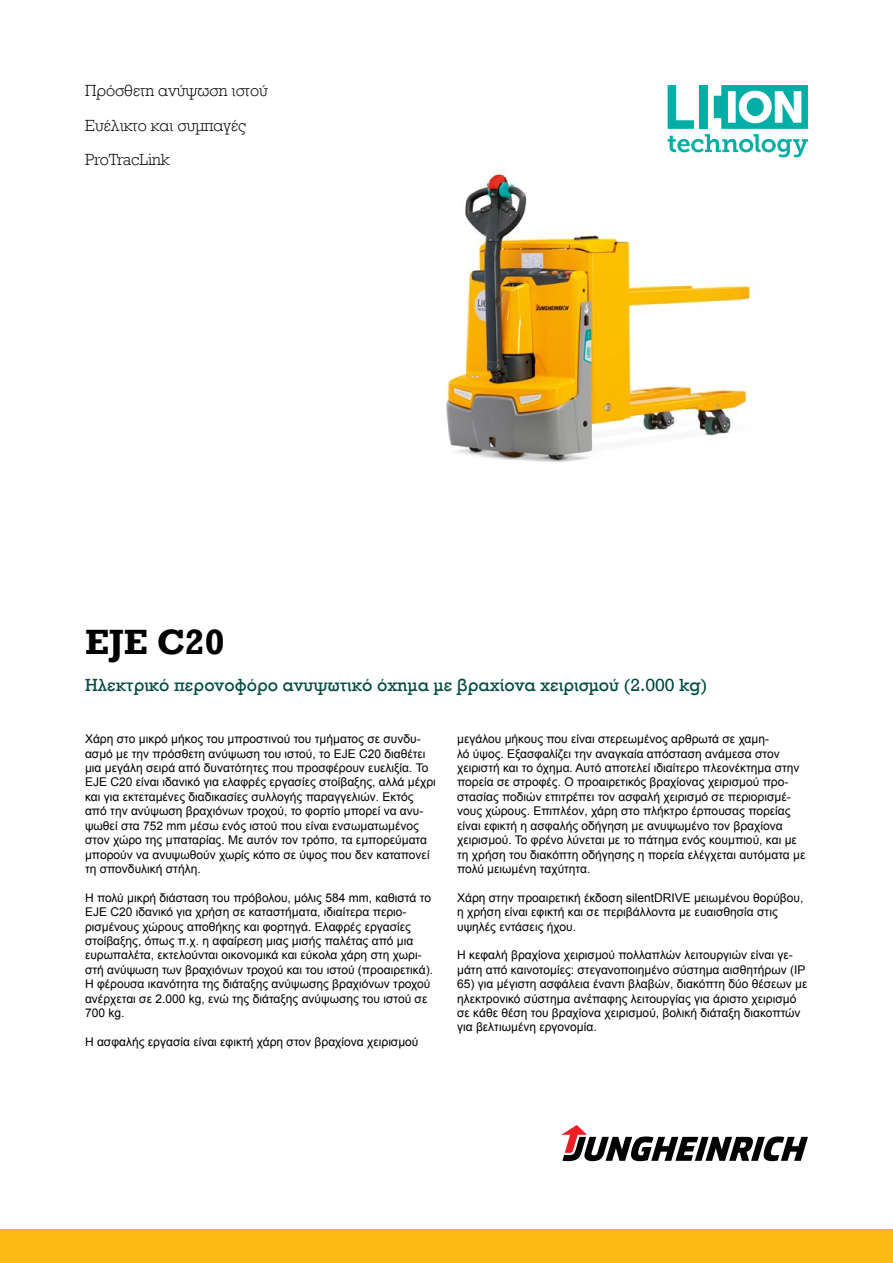
<style>
.page{position:relative;width:893px;height:1263px;background:#fff}
.page>*{position:absolute;margin:0;border:0;box-sizing:border-box;transform-origin:0 0}
.t1{font:700 36px "Rockwell WGL";color:#000}
.t2{font:18px "Rockwell WGL";color:#004b41}
.t3{font:300 16.5px/34.3px "Rockwell WGL";color:#000}
.t4{font:12px/14.4px "Arial";color:#000}
</style>
<div class="page">
<div style="left:0;top:1229px;width:893px;height:34px;background:#fdb913"></div>
<svg style="left:561px;top:1125px;width:247px;height:36px"></svg>
<img style="left:446px;top:85px;width:353px;height:378px">
<svg style="left:668px;top:85px;width:140px;height:72px"></svg>
<h3 class="t3" style="left:85px;top:73px;width:184px">Πρόσθετη ανύψωση ιστού<br>Ευέλικτο και συμπαγές<br>ProTracLink</h3>
<h1 class="t1" style="left:85px;top:613px;width:141px">EJE C20</h1>
<h2 class="t2" style="left:85px;top:672px;width:624px">Ηλεκτρικό περονοφόρο ανυψωτικό όχημα με βραχίονα χειρισμού (2.000 kg)</h2>
<p class="t4" style="left:85px;top:732px;width:352px">Χάρη στο μικρό μήκος του μπροστινού του τμήματος σε συνδυ&shy;ασμό με την πρόσθετη ανύψωση του ιστού, το EJE C20 διαθέτει μια μεγάλη σειρά από δυνατότητες που προσφέρουν ευελιξία. Το EJE C20 είναι ιδανικό για ελαφρές εργασίες στοίβαξης, αλλά μέχρι και για εκτεταμένες διαδικασίες συλλογής παραγγελιών. Εκτός από την ανύψωση βραχιόνων τροχού, το φορτίο μπορεί να ανυ&shy;ψωθεί στα 752 mm μέσω ενός ιστού που είναι ενσωματωμένος στον χώρο της μπαταρίας. Με αυτόν τον τρόπο, τα εμπορεύματα μπορούν να ανυψωθούν χωρίς κόπο σε ύψος που δεν καταπονεί τη σπονδυλική στήλη.</p>
<p class="t4" style="left:85px;top:890px;width:349px">Η πολύ μικρή διάσταση του πρόβολου, μόλις 584 mm, καθιστά το EJE C20 ιδανικό για χρήση σε καταστήματα, ιδιαίτερα περιο&shy;ρισμένους χώρους αποθήκης και φορτηγά. Ελαφρές εργασίες στοίβαξης, όπως π.χ. η αφαίρεση μιας μισής παλέτας από μια ευρωπαλέτα, εκτελούνται οικονομικά και εύκολα χάρη στη χωρι&shy;στή ανύψωση των βραχιόνων τροχού και του ιστού (προαιρετικά).<br>Η φέρουσα ικανότητα της διάταξης ανύψωσης βραχιόνων τροχού ανέρχεται σε 2.000 kg, ενώ της διάταξης ανύψωσης του ιστού σε 700 kg.</p>
<p class="t4" style="left:85px;top:1034px;width:335px">Η ασφαλής εργασία είναι εφικτή χάρη στον βραχίονα χειρισμού</p>
<p class="t4" style="left:457px;top:732px;width:350px">μεγάλου μήκους που είναι στερεωμένος αρθρωτά σε χαμη-<br>λό ύψος. Εξασφαλίζει την αναγκαία απόσταση ανάμεσα στον χειριστή και το όχημα. Αυτό αποτελεί ιδιαίτερο πλεονέκτημα στην πορεία σε στροφές. Ο προαιρετικός βραχίονας χειρισμού προ&shy;στασίας ποδιών επιτρέπει τον ασφαλή χειρισμό σε περιορισμέ&shy;νους χώρους. Επιπλέον, χάρη στο πλήκτρο έρπουσας πορείας είναι εφικτή η ασφαλής οδήγηση με ανυψωμένο τον βραχίονα χειρισμού. Το φρένο λύνεται με το πάτημα ενός κουμπιού, και με τη χρήση του διακόπτη οδήγησης η πορεία ελέγχεται αυτόματα με πολύ μειωμένη ταχύτητα.</p>
<p class="t4" style="left:457px;top:890px;width:348px">Χάρη στην προαιρετική έκδοση silentDRIVE μειωμένου θορύβου, η χρήση είναι εφικτή και σε περιβάλλοντα με ευαισθησία στις υψηλές εντάσεις ήχου.</p>
<p class="t4" style="left:457px;top:948px;width:350px">Η κεφαλή βραχίονα χειρισμού πολλαπλών λειτουργιών είναι γε&shy;μάτη από καινοτομίες: στεγανοποιημένο σύστημα αισθητήρων (ΙΡ</p>
<p class="t4" style="left:457px;top:977px;width:352px">65) για μέγιστη ασφάλεια έναντι βλαβών, διακόπτη δύο θέσεων με ηλεκτρονικό σύστημα ανέπαφης λειτουργίας για άριστο χειρισμό σε κάθε θέση του βραχίονα χειρισμού, βολική διάταξη διακοπτών για βελτιωμένη εργονομία.</p>
</div>
